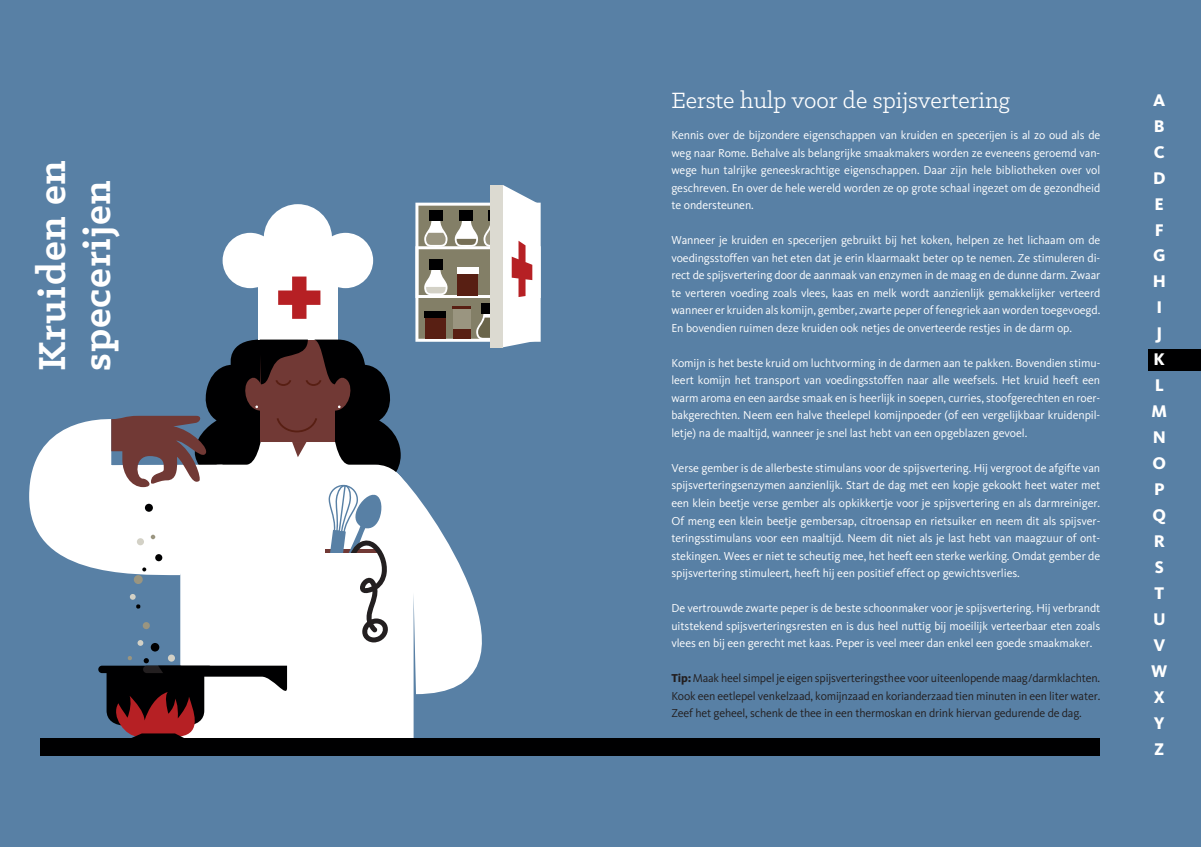
<style>
.page{position:relative;width:1201px;height:847px;background:#fff}
.page>*{position:absolute;margin:0;border:0;box-sizing:border-box;transform-origin:0 0}
.t1{font:700 42.5px/45px "Klinic Slab";letter-spacing:.02em;color:#fff}
.t2{font:25px "Klinic Slab";color:#fff}
.t3{font:800 17.5px/25.9px "Kievit";color:#fff}
.t4{font:11.88px/17.5px "Kievit";letter-spacing:-.005em;color:#fff;text-align:justify}
.t5{font:11.88px/17.5px "Kievit";letter-spacing:-.015em;color:#231f20;text-align:justify}
.s1{font-weight:800}
</style>
<div class="page">
<div style="left:0;top:0;width:1201px;height:846px;background:#5880a5"></div>
<div style="left:40px;top:737px;width:1060px;height:17px;background:#000001"></div>
<svg style="left:29px;top:185px;width:532px;height:553px"></svg>
<div style="left:1148px;top:349px;width:53px;height:21px;background:#000001"></div>
<h1 class="t1" style="left:29px;top:371px;width:212px;rotate:-90deg">Kruiden en specerijen</h1>
<h2 class="t2" style="left:671px;top:84px;width:340px">Eerste hulp voor de spijsvertering</h2>
<p class="t4" style="left:671px;top:126px;width:430px">Kennis over de bijzondere eigenschappen van kruiden en specerijen is al zo oud als de weg naar Rome. Behalve als belangrijke smaakmakers worden ze eveneens geroemd van&shy;wege hun talrijke geneeskrachtige eigenschappen. Daar zijn hele bibliotheken over vol geschreven. En over de hele wereld worden ze op grote schaal ingezet om de gezondheid te ondersteunen.</p>
<p class="t4" style="left:671px;top:231px;width:430px">Wanneer je kruiden en specerijen gebruikt bij het koken, helpen ze het lichaam om de voedingsstoffen van het eten dat je erin klaarmaakt beter op te nemen. Ze stimuleren di&shy;rect de spijsvertering door de aanmaak van enzymen in de maag en de dunne darm. Zwaar te verteren voeding zoals vlees, kaas en melk wordt aanzienlijk gemakkelijker verteerd wanneer er kruiden als komijn, gember, zwarte peper of fenegriek aan worden toegevoegd.<br>En bovendien ruimen deze kruiden ook netjes de onverteerde restjes in de darm op.</p>
<p class="t4" style="left:671px;top:354px;width:430px">Komijn is het beste kruid om luchtvorming in de darmen aan te pakken. Bovendien stimu&shy;leert komijn het transport van voedingsstoffen naar alle weefsels. Het kruid heeft een warm aroma en een aardse smaak en is heerlijk in soepen, curries, stoofgerechten en roer&shy;bakgerechten. Neem een halve theelepel komijnpoeder (of een vergelijkbaar kruidenpil&shy;letje) na de maaltijd, wanneer je snel last hebt van een opgeblazen gevoel.</p>
<p class="t4" style="left:671px;top:459px;width:430px">Verse gember is de allerbeste stimulans voor de spijsvertering. Hij vergroot de afgifte van spijsverteringsenzymen aanzienlijk. Start de dag met een kopje gekookt heet water met een klein beetje verse gember als opkikkertje voor je spijsvertering en als darmreiniger.<br>Of meng een klein beetje gembersap, citroensap en rietsuiker en neem dit als spijsver&shy;teringsstimulans voor een maaltijd. Neem dit niet als je last hebt van maagzuur of ont&shy;stekingen. Wees er niet te scheutig mee, het heeft een sterke werking. Omdat gember de spijsvertering stimuleert, heeft hij een positief effect op gewichtsverlies.</p>
<p class="t4" style="left:671px;top:599px;width:430px">De vertrouwde zwarte peper is de beste schoonmaker voor je spijsvertering. Hij verbrandt uitstekend spijsverteringsresten en is dus heel nuttig bij moeilijk verteerbaar eten zoals vlees en bij een gerecht met kaas. Peper is veel meer dan enkel een goede smaakmaker.</p>
<p class="t5" style="left:671px;top:669px;width:430px"><span class="s1">Tip:</span> Maak heel simpel je eigen spijsverteringsthee voor uiteenlopende maag/darmklachten.<br>Kook een eetlepel venkelzaad, komijnzaad en korianderzaad tien minuten in een liter water.<br>Zeef het geheel, schenk de thee in een thermoskan en drink hiervan gedurende de dag.</p>
<h3 class="t3" style="left:1151px;top:87px;width:18px">A<br>B<br>C<br>D<br>E<br>F<br>G<br>H<br>I<br>J<br>K<br>L<br>M<br>N<br>O<br>P<br>Q<br>R<br>S<br>T<br>U<br>V<br>W<br>X<br>Y<br>Z</h3>
</div>
